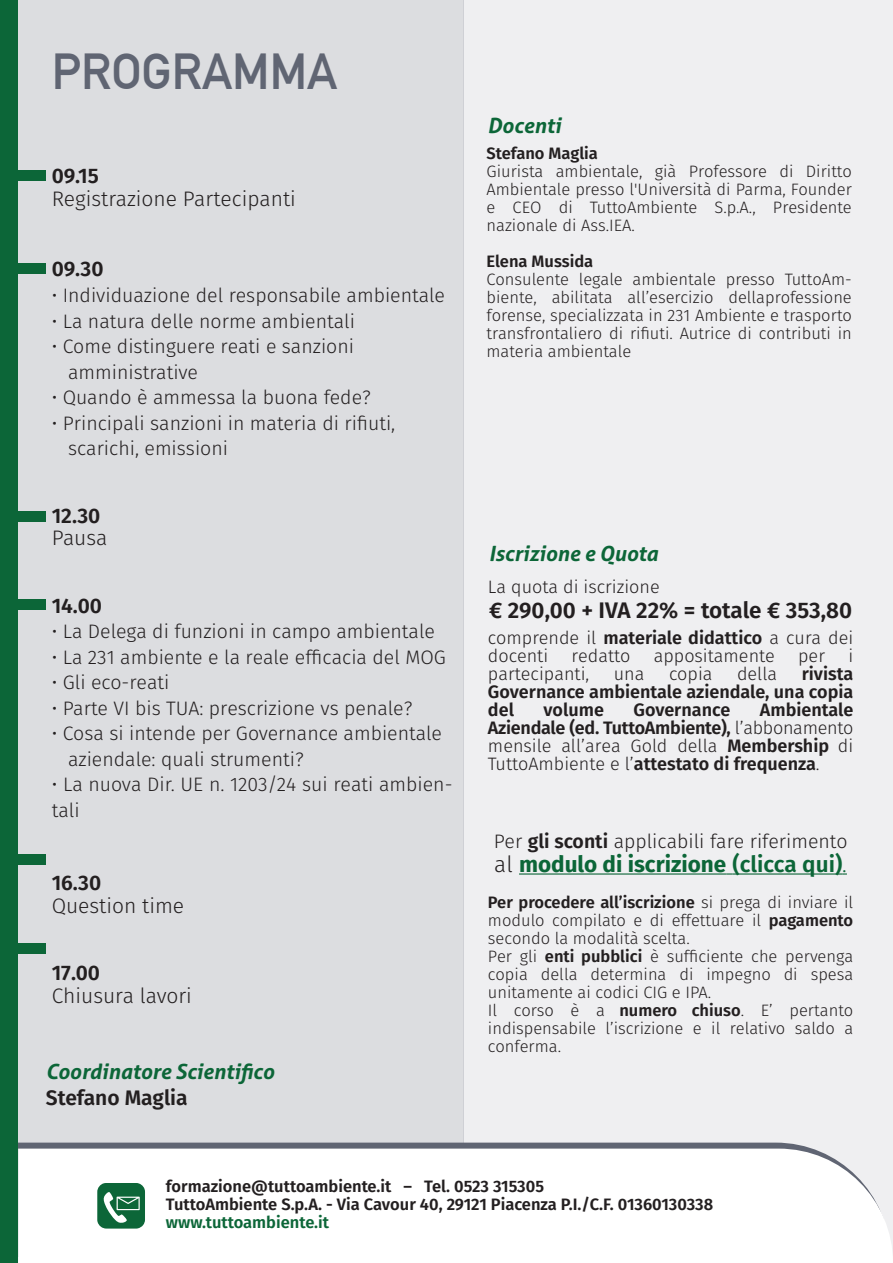
<style>
.page{position:relative;width:893px;height:1263px;background:#fff}
.page>*{position:absolute;margin:0;border:0;box-sizing:border-box;transform-origin:0 0}
.t1{font:49.5px "DIN Mittelschrift Std";color:#606573}
.t2{font:700 22.5px "Fira Sans";color:#0c6638}
.t3{font:600 22.5px "Fira Sans";letter-spacing:-.005em;color:#231f20}
.t4{font:300 21px "Fira Sans";color:#231f20}
.t5{font:italic 700 21px "Aller";color:#0c6638}
.t6{font:600 21px "Fira Sans";color:#231f20}
.t7{font:300 19.5px/25.5px "Fira Sans";color:#231f20}
.t8{font:600 18px/18px "Fira Sans";color:#231f20;text-align:justify}
.t9{font:300 18px/18px "Fira Sans";color:#231f20}
.t10{font:300 16.5px/18px "Fira Sans";color:#231f20;text-align:justify}
.t11{font:600 16.5px/18px "Fira Sans";color:#231f20}
.t12{font:600 16.5px "Fira Sans";color:#0c6638}
.s1{font-weight:600}
.s2{font-weight:300}
.s3{font-weight:300;color:#231f20}
</style>
<div class="page">
<div style="left:463px;top:0;width:430px;height:1263px;background:#efeff1"></div>
<div style="left:0;top:0;width:464px;height:1263px;background:#dcdde0"></div>
<svg style="left:18px;top:1142px;width:792px;height:6px;background:#6f7380"></svg>
<div style="left:18px;top:1148px;width:875px;height:115px;background:#fff"></div>
<div style="left:0;top:0;width:18px;height:1263px;background:#0c6638"></div>
<hr style="left:519px;top:873px;width:207px;height:1px;background:#0c6638">
<hr style="left:733px;top:873px;width:109px;height:1px;background:#0c6638">
<svg style="left:97px;top:1183px;width:48px;height:45px;background:#39825d"></svg>
<div style="left:12px;top:171px;width:34px;height:10px;background:#0c6638"></div>
<div style="left:12px;top:264px;width:34px;height:10px;background:#0c6638"></div>
<div style="left:12px;top:511px;width:34px;height:11px;background:#0c6638"></div>
<div style="left:12px;top:600px;width:34px;height:10px;background:#0c6638"></div>
<div style="left:12px;top:855px;width:34px;height:10px;background:#0c6638"></div>
<div style="left:13px;top:943px;width:33px;height:10px;background:#0c6638"></div>
<h1 class="t1" style="left:52px;top:42px;width:287px">PROGRAMMA</h1>
<p class="t6" style="left:52px;top:159px;width:49px">09.15</p>
<p class="t4" style="left:52px;top:184px;width:246px">Registrazione Partecipanti</p>
<p class="t6" style="left:52px;top:252px;width:53px">09.30</p>
<p class="t7" style="left:52px;top:282px;width:395px">• Individuazione del responsabile ambientale</p>
<p class="t7" style="left:52px;top:308px;width:305px">• La natura delle norme ambientali</p>
<p class="t7" style="left:68px;top:333px;width:288px;text-indent:-16px">• Come distinguere reati e sanzioni amministrative</p>
<p class="t7" style="left:52px;top:384px;width:321px">• Quando è ammessa la buona fede?</p>
<p class="t7" style="left:68px;top:410px;width:329px;text-indent:-16px">• Principali sanzioni in materia di rifiuti, scarichi, emissioni</p>
<p class="t6" style="left:52px;top:498px;width:50px">12.30</p>
<p class="t4" style="left:52px;top:523px;width:57px">Pausa</p>
<p class="t6" style="left:52px;top:588px;width:52px">14.00</p>
<p class="t7" style="left:52px;top:618px;width:385px">• La Delega di funzioni in campo ambientale</p>
<p class="t7" style="left:52px;top:644px;width:396px">• La 231 ambiente e la reale efficacia del MOG</p>
<p class="t7" style="left:52px;top:669px;width:119px">• Gli eco-reati</p>
<p class="t7" style="left:52px;top:695px;width:362px">• Parte VI bis TUA: prescrizione vs penale?</p>
<p class="t7" style="left:68px;top:720px;width:376px;text-indent:-16px">• Cosa si intende per Governance ambientale aziendale: quali strumenti?</p>
<p class="t7" style="left:52px;top:771px;width:402px">• La nuova Dir. UE n. 1203/24 sui reati ambien&shy;tali</p>
<p class="t6" style="left:52px;top:865px;width:51px">16.30</p>
<p class="t4" style="left:52px;top:890px;width:134px">Question time</p>
<p class="t6" style="left:52px;top:955px;width:50px">17.00</p>
<p class="t4" style="left:52px;top:980px;width:142px">Chiusura lavori</p>
<p class="t5" style="left:46px;top:1059px;width:230px">Coordinatore Scientifico</p>
<p class="t6" style="left:46px;top:1080px;width:143px">Stefano Maglia</p>
<p class="t5" style="left:488px;top:112px;width:75px">Docenti</p>
<p class="t11" style="left:487px;top:144px;width:113px">Stefano Maglia</p>
<p class="t10" style="left:487px;top:163px;width:367px">Giurista ambientale, già Professore di Diritto Ambientale presso l'Università di Parma, Founder e CEO di TuttoAmbiente S.p.A., Presidente nazionale di Ass.IEA.</p>
<p class="t11" style="left:487px;top:252px;width:108px">Elena Mussida</p>
<p class="t10" style="left:487px;top:271px;width:367px">Consulente legale ambientale presso TuttoAm&shy;biente, abilitata all’esercizio dellaprofessione forense, specializzata in 231 Ambiente e trasporto transfrontaliero di rifiuti. Autrice di contributi in materia ambientale</p>
<p class="t5" style="left:489px;top:540px;width:171px">Iscrizione e Quota</p>
<p class="t9" style="left:488px;top:577px;width:173px">La quota di iscrizione</p>
<h2 class="t3" style="left:489px;top:592px;width:364px">€ 290,00 + IVA 22% = totale € 353,80</h2>
<p class="t9" style="left:488px;top:628px;width:367px">comprende il <span class="s1">materiale didattico</span> a cura dei docenti</p>
<p class="t9" style="left:572px;top:646px;width:60px">redatto</p>
<p class="t9" style="left:654px;top:646px;width:123px">appositamente</p>
<p class="t9" style="left:798px;top:646px;width:28px">per</p>
<p class="t9" style="left:848px;top:646px;width:6px">i</p>
<p class="t9" style="left:488px;top:664px;width:103px">partecipanti,</p>
<p class="t9" style="left:614px;top:664px;width:32px">una</p>
<p class="t9" style="left:669px;top:664px;width:45px">copia</p>
<p class="t9" style="left:737px;top:664px;width:42px">della</p>
<p class="t8" style="left:488px;top:663px;width:367px;text-indent:314px">rivista Governance ambientale aziendale, una copia del</p>
<p class="t8" style="left:488px;top:699px;width:367px;text-indent:272px">Ambientale Aziendale (ed. TuttoAmbiente), <span class="s2">l’abbonamento mensile all’area Gold della</span> Membership <span class="s2">di TuttoAmbiente e l’</span>attestato di frequenza<span class="s2">.</span></p>
<p class="t8" style="left:544px;top:699px;width:62px">volume</p>
<p class="t8" style="left:633px;top:699px;width:98px">Governance</p>
<p class="t7" style="left:494px;top:828px;width:355px">Per <span class="s1">gli sconti</span> applicabili fare riferimento</p>
<h2 class="t2" style="left:494px;top:845px;width:354px"><span class="s3">al</span> modulo di iscrizione <span class="s1">(clicca qui)</span><span class="s2">.</span></h2>
<p class="t10" style="left:488px;top:893px;width:367px;text-align:left"><span class="s1">Per procedere all’iscrizione</span> si prega di inviare il modulo compilato e di effettuare il <span class="s1">pagamento </span>secondo la modalità scelta.<br>Per gli <span class="s1">enti pubblici</span> è sufficiente che pervenga copia della determina di impegno di spesa unitamente ai codici CIG e IPA.<br>Il corso è a <span class="s1">numero chiuso</span>. E’ pertanto indispensabile l’iscrizione e il relativo saldo a conferma.</p>
<p class="t11" style="left:166px;top:1176px;width:549px">formazione@tuttoambiente.it – Tel. 0523 315305<br>TuttoAmbiente S.p.A. - Via Cavour 40, 29121 Piacenza P.I./C.F. 01360130338</p>
<p class="t12" style="left:166px;top:1208px;width:165px">www.tuttoambiente.it</p>
</div>
